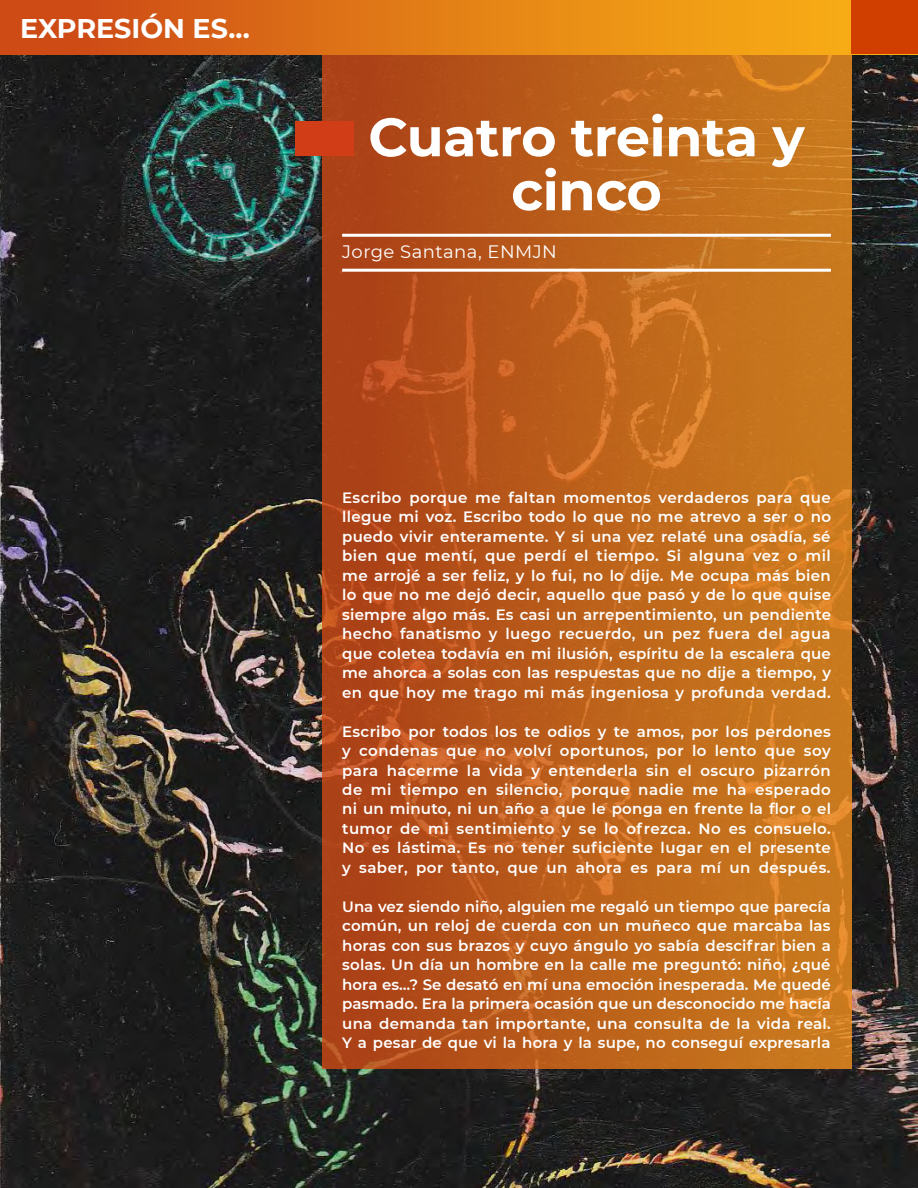
<style>
.page{position:relative;width:918px;height:1188px;background:#fff}
.page>*{position:absolute;margin:0;border:0;box-sizing:border-box;transform-origin:0 0}
.t1{font:700 54px/54px "Montserrat";letter-spacing:-.01em;color:#fff;text-align:center}
.t2{font:700 27px "Montserrat";color:#fff}
.t3{font:18px "Montserrat";letter-spacing:.025em;color:#fff}
.t4{font:600 15px/19.5px "Montserrat";letter-spacing:.02em;color:#fff;text-align:justify}
</style>
<div class="page">
<img style="left:1px;top:54px;width:917px;height:1134px">
<svg style="left:323px;top:54px;width:529px;height:1014px;background:#bc601b"></svg>
<hr style="left:0;top:0;width:1px;height:54px;background:#d03e00">
<div style="left:1px;top:0;width:917px;height:54px;background:linear-gradient(to right,#cb4517,#fcb915)"></div>
<div style="left:851px;top:0;width:67px;height:54px;background:#d03e00"></div>
<div style="left:296px;top:121px;width:58px;height:34px;background:#d13d16"></div>
<div style="left:342px;top:234px;width:489px;height:3px;border:2px solid #fff"></div>
<div style="left:342px;top:269px;width:489px;height:3px;border:2px solid #fff"></div>
<h2 class="t2" style="left:20px;top:9px;width:231px">EXPRESIÓN ES...</h2>
<h1 class="t1" style="left:368px;top:107px;width:438px">Cuatro treinta y cinco</h1>
<p class="t3" style="left:342px;top:239px;width:216px">Jorge Santana, ENMJN</p>
<p class="t4" style="left:342px;top:487px;width:490px">Escribo porque me faltan momentos verdaderos para que llegue mi voz. Escribo todo lo que no me atrevo a ser o no puedo vivir enteramente. Y si una vez relaté una osadía, sé bien que mentí, que perdí el tiempo. Si alguna vez o mil me arrojé a ser feliz, y lo fui, no lo dije. Me ocupa más bien lo que no me dejó decir, aquello que pasó y de lo que quise siempre algo más. Es casi un arrepentimiento, un pendiente hecho fanatismo y luego recuerdo, un pez fuera del agua que coletea todavía en mi ilusión, espíritu de la escalera que me ahorca a solas con las respuestas que no dije a tiempo, y en que hoy me trago mi más ingeniosa y profunda verdad.</p>
<p class="t4" style="left:342px;top:721px;width:490px">Escribo por todos los te odios y te amos, por los perdones y condenas que no volví oportunos, por lo lento que soy para hacerme la vida y entenderla sin el oscuro pizarrón de mi tiempo en silencio, porque nadie me ha esperado ni un minuto, ni un año a que le ponga en frente la flor o el tumor de mi sentimiento y se lo ofrezca. No es consuelo.<br>No es lástima. Es no tener suficiente lugar en el presente y saber, por tanto, que un ahora es para mí un después.</p>
<p class="t4" style="left:342px;top:896px;width:490px">Una vez siendo niño, alguien me regaló un tiempo que parecía común, un reloj de cuerda con un muñeco que marcaba las horas con sus brazos y cuyo ángulo yo sabía descifrar bien a solas. Un día un hombre en la calle me preguntó: niño, ¿qué hora es…? Se desató en mí una emoción inesperada. Me quedé pasmado. Era la primera ocasión que un desconocido me hacía una demanda tan importante, una consulta de la vida real.<br>Y a pesar de que vi la hora y la supe, no conseguí expresarla</p>
</div>
